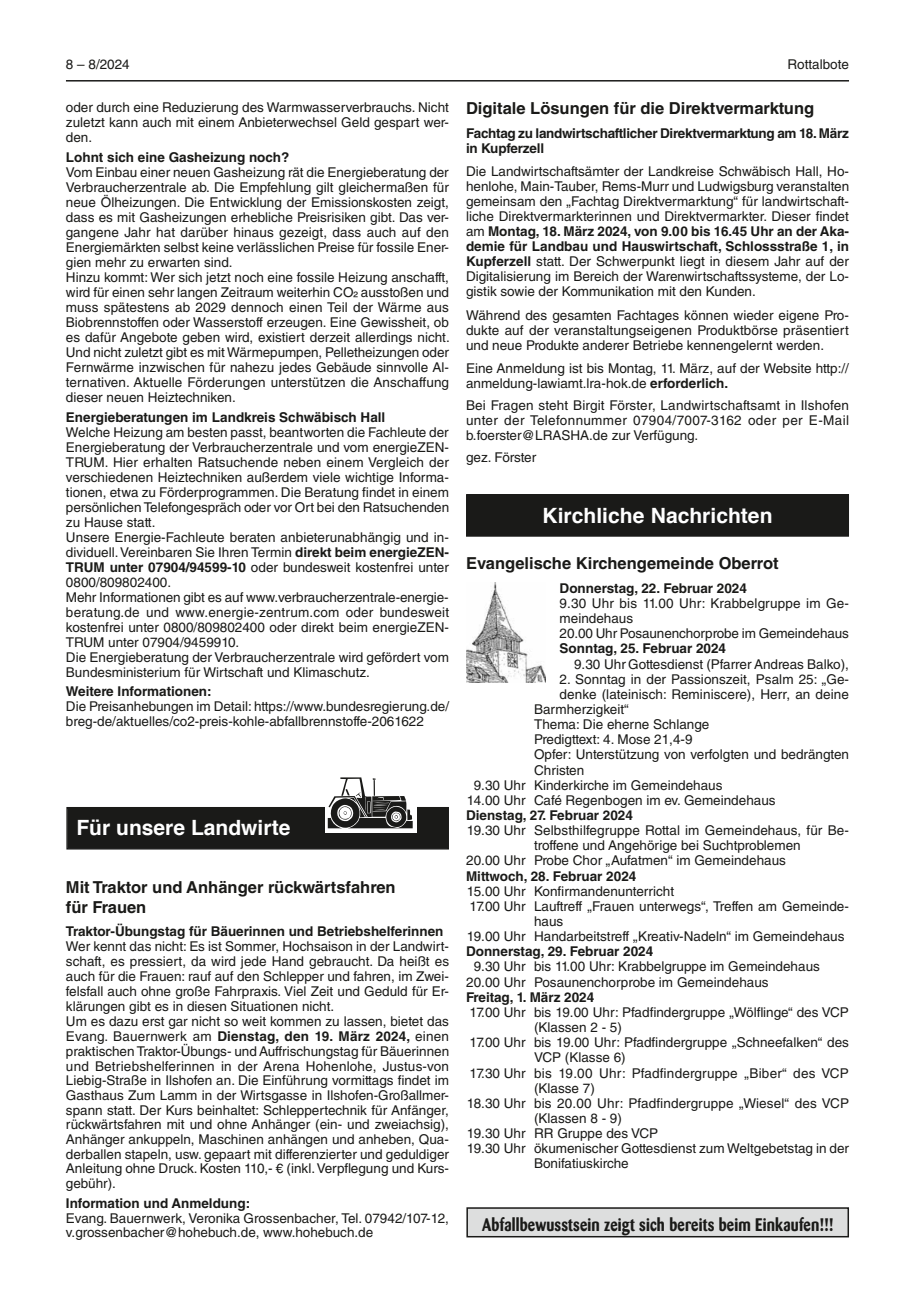
<style>
.page{position:relative;width:915px;height:1297px;background:#fff}
.page>*{position:absolute;margin:0;border:0;box-sizing:border-box;transform-origin:0 0}
.t1{font:700 21px "Helvetica";color:#fff}
.t2{font:700 18px "Barmeno";letter-spacing:.01em;color:#1a1a18;scale:.85 1}
.t3{font:700 16.5px/19.5px "Helvetica LT Std";color:#1a1a18}
.t4{font:13.5px/15px "Helvetica LT Std";color:#1a1a18}
.t5{font:700 13.5px "Helvetica LT Std";color:#1a1a18}
.t6{font:700 13.5px/15.1px "Helvetica LT Std";letter-spacing:-.02em;color:#1a1a18}
.s1{font-weight:700}
</style>
<div class="page">
<hr style="left:66px;top:80px;width:782px;height:2px;background:#1a1a18">
<div style="left:68px;top:808px;width:379px;height:40px;background:#1a1a18"></div>
<div style="left:66px;top:807px;width:383px;height:42px;border:2px solid #1a1a18"></div>
<div style="left:324px;top:773px;width:92px;height:59px;background:#fff"></div>
<svg style="left:327px;top:777px;width:86px;height:51px"></svg>
<div style="left:466px;top:495px;width:382px;height:41px;background:#1a1a18"></div>
<div style="left:466px;top:494px;width:382px;height:43px;border:2px solid #1a1a18"></div>
<img style="left:466px;top:583px;width:79px;height:99px">
<div style="left:467px;top:1208px;width:381px;height:29px;background:#dddede"></div>
<div style="left:466px;top:1207px;width:382px;height:30px;border:2px solid #1a1a18"></div>
<p class="t4" style="left:66px;top:57px;width:65px">8 – 8/2024</p>
<p class="t4" style="left:787px;top:57px;width:63px">Rottalbote</p>
<p class="t4" style="left:66px;top:99px;width:384px;text-align:justify">oder durch eine Reduzierung des Warmwasserverbrauchs. Nicht zuletzt kann auch mit einem Anbieterwechsel Geld gespart wer&shy;den.</p>
<p class="t5" style="left:66px;top:149px;width:225px">Lohnt sich eine Gasheizung noch?</p>
<p class="t4" style="left:66px;top:164px;width:385px">Vom Einbau einer neuen Gasheizung rät die Energieberatung der Verbraucherzentrale ab. Die Empfehlung gilt gleichermaßen für neue Ölheizungen. Die Entwicklung der Emissionskosten zeigt, dass es mit Gasheizungen erhebliche Preisrisiken gibt. Das ver&shy;gangene Jahr hat darüber hinaus gezeigt, dass auch auf den Energiemärkten selbst keine verlässlichen Preise für fossile Ener&shy;gien mehr zu erwarten sind.<br>Hinzu kommt: Wer sich jetzt noch eine fossile Heizung anschafft, wird für einen sehr langen Zeitraum weiterhin CO² ausstoßen und muss spätestens ab 2029 dennoch einen Teil der Wärme aus Biobrennstoffen oder Wasserstoff erzeugen. Eine Gewissheit, ob es dafür Angebote geben wird, existiert derzeit allerdings nicht.<br>Und nicht zuletzt gibt es mit Wärmepumpen, Pelletheizungen oder Fernwärme inzwischen für nahezu jedes Gebäude sinnvolle Al&shy;ternativen. Aktuelle Förderungen unterstützen die Anschaffung dieser neuen Heiztechniken.</p>
<p class="t5" style="left:66px;top:408px;width:321px">Energieberatungen im Landkreis Schwäbisch Hall</p>
<p class="t4" style="left:66px;top:424px;width:384px">Welche Heizung am besten passt, beantworten die Fachleute der Energieberatung der Verbraucherzentrale und vom energieZEN-TRUM. Hier erhalten Ratsuchende neben einem Vergleich der verschiedenen Heiztechniken außerdem viele wichtige Informa&shy;tionen, etwa zu Förderprogrammen. Die Beratung findet in einem persönlichen Telefongespräch oder vor Ort bei den Ratsuchenden zu Hause statt.<br>Unsere Energie-Fachleute beraten anbieterunabhängig und in&shy;dividuell. Vereinbaren Sie Ihren Termin <span class="s1">direkt beim energieZEN-TRUM unter 07904/94599-10</span> oder bundesweit kostenfrei unter 0800/809802400.<br>Mehr Informationen gibt es auf www.verbraucherzentrale-energie&shy;beratung.de und www.energie-zentrum.com oder bundesweit kostenfrei unter 0800/809802400 oder direkt beim energieZEN-TRUM unter 07904/9459910.<br>Die Energieberatung der Verbraucherzentrale wird gefördert vom Bundesministerium für Wirtschaft und Klimaschutz.</p>
<p class="t5" style="left:66px;top:683px;width:147px">Weitere Informationen:</p>
<p class="t4" style="left:66px;top:699px;width:384px">Die Preisanhebungen im Detail: https://www.bundesregierung.de/ breg-de/aktuelles/co2-preis-kohle-abfallbrennstoffe-2061622</p>
<p class="t3" style="left:466px;top:98px;width:349px">Digitale Lösungen für die Direktvermarktung</p>
<p class="t6" style="left:466px;top:125px;width:384px">Fachtag zu landwirtschaftlicher Direktvermarktung am 18. März in Kupferzell</p>
<p class="t4" style="left:466px;top:164px;width:384px;text-align:justify">Die Landwirtschaftsämter der Landkreise Schwäbisch Hall, Ho&shy;henlohe, Main-Tauber, Rems-Murr und Ludwigsburg veranstalten gemeinsam den „Fachtag Direktvermarktung“ für landwirtschaft&shy;liche Direktvermarkterinnen und Direktvermarkter. Dieser findet am <span class="s1">Montag, 18. März 2024, von 9.00 bis 16.45 Uhr an der Aka&shy;demie für Landbau und Hauswirtschaft, Schlossstraße 1, in Kupferzell</span> statt. Der Schwerpunkt liegt in diesem Jahr auf der Digitalisierung im Bereich der Warenwirtschaftssysteme, der Lo&shy;gistik sowie der Kommunikation mit den Kunden.</p>
<p class="t4" style="left:466px;top:307px;width:384px;text-align:justify">Während des gesamten Fachtages können wieder eigene Pro&shy;dukte auf der veranstaltungseigenen Produktbörse präsentiert und neue Produkte anderer Betriebe kennengelernt werden.</p>
<p class="t4" style="left:466px;top:361px;width:384px">Eine Anmeldung ist bis Montag, 11. März, auf der Website http:// anmeldung-lawiamt.lra-hok.de <span class="s1">erforderlich.</span></p>
<p class="t4" style="left:466px;top:397px;width:384px;text-align:justify">Bei Fragen steht Birgit Förster, Landwirtschaftsamt in Ilshofen unter der Telefonnummer 07904/7007-3162 oder per E-Mail b.foerster@LRASHA.de zur Verfügung.</p>
<p class="t4" style="left:466px;top:449px;width:72px">gez. Förster</p>
<h1 class="t1" style="left:542px;top:499px;width:231px">Kirchliche Nachrichten</h1>
<p class="t3" style="left:466px;top:553px;width:314px">Evangelische Kirchengemeinde Oberrot</p>
<p class="t5" style="left:559px;top:580px;width:189px">Donnerstag, 22. Februar 2024</p>
<p class="t4" style="left:559px;top:596px;width:291px">9.30 Uhr bis 11.00 Uhr: Krabbelgruppe im Ge&shy;meindehaus<br>20.00 Uhr Posaunenchorprobe im Gemeindehaus</p>
<p class="t5" style="left:559px;top:640px;width:168px">Sonntag, 25. Februar 2024</p>
<p class="t4" style="left:574px;top:656px;width:276px">9.30 Uhr Gottesdienst (Pfarrer Andreas Balko),</p>
<p class="t4" style="left:559px;top:671px;width:291px">2. Sonntag in der Passionszeit, Psalm 25: „Ge-</p>
<p class="t4" style="left:559px;top:686px;width:291px">denke (lateinisch: Reminiscere), Herr, an deine</p>
<p class="t4" style="left:534px;top:702px;width:96px">Barmherzigkeit“</p>
<p class="t4" style="left:534px;top:717px;width:177px">Thema: Die eherne Schlange</p>
<p class="t4" style="left:534px;top:732px;width:160px">Predigttext: 4. Mose 21,4-9</p>
<p class="t4" style="left:534px;top:747px;width:316px">Opfer: Unterstützung von verfolgten und bedrängten</p>
<p class="t4" style="left:534px;top:762px;width:52px">Christen</p>
<p class="t4" style="left:473px;top:777px;width:250px">9.30 Uhr Kinderkirche im Gemeindehaus</p>
<p class="t4" style="left:466px;top:793px;width:310px">14.00 Uhr Café Regenbogen im ev. Gemeindehaus</p>
<p class="t5" style="left:466px;top:807px;width:168px">Dienstag, 27. Februar 2024</p>
<p class="t4" style="left:466px;top:823px;width:383px">19.30 Uhr Selbsthilfegruppe Rottal im Gemeindehaus, für Be-</p>
<p class="t4" style="left:534px;top:838px;width:268px">troffene und Angehörige bei Suchtproblemen</p>
<p class="t4" style="left:466px;top:853px;width:321px">20.00 Uhr Probe Chor „Aufatmen“ im Gemeindehaus</p>
<p class="t5" style="left:466px;top:868px;width:172px">Mittwoch, 28. Februar 2024</p>
<p class="t4" style="left:466px;top:883px;width:209px">15.00 Uhr Konfirmandenunterricht</p>
<p class="t4" style="left:469px;top:899px;width:381px">17.00 Uhr Lauftreff „Frauen unterwegs“, Treffen am Gemeinde-</p>
<p class="t4" style="left:534px;top:914px;width:31px">haus</p>
<p class="t4" style="left:466px;top:929px;width:379px">19.00 Uhr Handarbeitstreff „Kreativ-Nadeln“ im Gemeindehaus</p>
<p class="t5" style="left:466px;top:943px;width:189px">Donnerstag, 29. Februar 2024</p>
<p class="t4" style="left:466px;top:959px;width:355px;text-indent:8px">9.30 Uhr bis 11.00 Uhr: Krabbelgruppe im Gemeindehaus<br>20.00 Uhr Posaunenchorprobe im Gemeindehaus</p>
<p class="t5" style="left:466px;top:989px;width:130px">Freitag, 1. März 2024</p>
<p class="t4" style="left:469px;top:1005px;width:381px">17.00 Uhr bis 19.00 Uhr: Pfadfindergruppe „Wölflinge“ des VCP</p>
<p class="t4" style="left:534px;top:1020px;width:89px">(Klassen 2 - 5)</p>
<p class="t4" style="left:469px;top:1035px;width:381px">17.00 Uhr bis 19.00 Uhr: Pfadfindergruppe „Schneefalken“ des</p>
<p class="t4" style="left:534px;top:1050px;width:93px">VCP (Klasse 6)</p>
<p class="t4" style="left:469px;top:1065px;width:381px">17.30 Uhr bis 19.00 Uhr: Pfadfindergruppe „Biber“ des VCP</p>
<p class="t4" style="left:534px;top:1080px;width:62px">(Klasse 7)</p>
<p class="t4" style="left:466px;top:1095px;width:383px">18.30 Uhr bis 20.00 Uhr: Pfadfindergruppe „Wiesel“ des VCP</p>
<p class="t4" style="left:534px;top:1111px;width:89px">(Klassen 8 - 9)</p>
<p class="t4" style="left:466px;top:1126px;width:193px">19.30 Uhr RR Gruppe des VCP</p>
<p class="t4" style="left:466px;top:1141px;width:383px">19.30 Uhr ökumenischer Gottesdienst zum Weltgebetstag in der</p>
<p class="t4" style="left:534px;top:1156px;width:96px">Bonifatiuskirche</p>
<h1 class="t1" style="left:76px;top:811px;width:215px">Für unsere Landwirte</h1>
<p class="t3" style="left:66px;top:877px;width:331px">Mit Traktor und Anhänger rückwärtsfahren für Frauen</p>
<p class="t5" style="left:66px;top:923px;width:379px">Traktor-Übungstag für Bäuerinnen und Betriebshelferinnen</p>
<p class="t4" style="left:66px;top:939px;width:384px">Wer kennt das nicht: Es ist Sommer, Hochsaison in der Landwirt&shy;schaft, es pressiert, da wird jede Hand gebraucht. Da heißt es auch für die Frauen: rauf auf den Schlepper und fahren, im Zwei&shy;felsfall auch ohne große Fahrpraxis. Viel Zeit und Geduld für Er&shy;klärungen gibt es in diesen Situationen nicht.<br>Um es dazu erst gar nicht so weit kommen zu lassen, bietet das Evang. Bauernwerk am <span class="s1">Dienstag, den 19. März 2024,</span> einen praktischen Traktor-Übungs- und Auffrischungstag für Bäuerinnen und Betriebshelferinnen in der Arena Hohenlohe, Justus-von Liebig-Straße in Ilshofen an. Die Einführung vormittags findet im Gasthaus Zum Lamm in der Wirtsgasse in Ilshofen-Großallmer&shy;spann statt. Der Kurs beinhaltet: Schleppertechnik für Anfänger, rückwärtsfahren mit und ohne Anhänger (ein- und zweiachsig), Anhänger ankuppeln, Maschinen anhängen und anheben, Qua&shy;derballen stapeln, usw. gepaart mit differenzierter und geduldiger Anleitung ohne Druck. Kosten 110,- € (inkl. Verpflegung und Kurs&shy;gebühr).</p>
<p class="t5" style="left:66px;top:1195px;width:186px">Information und Anmeldung:</p>
<p class="t4" style="left:66px;top:1210px;width:384px">Evang. Bauernwerk, Veronika Grossenbacher, Tel. 07942/107-12, v.grossenbacher@hohebuch.de, www.hohebuch.de</p>
<h2 class="t2" style="left:482px;top:1214px;width:414px">Abfallbewusstsein zeigt sich bereits beim Einkaufen!!!</h2>
</div>
